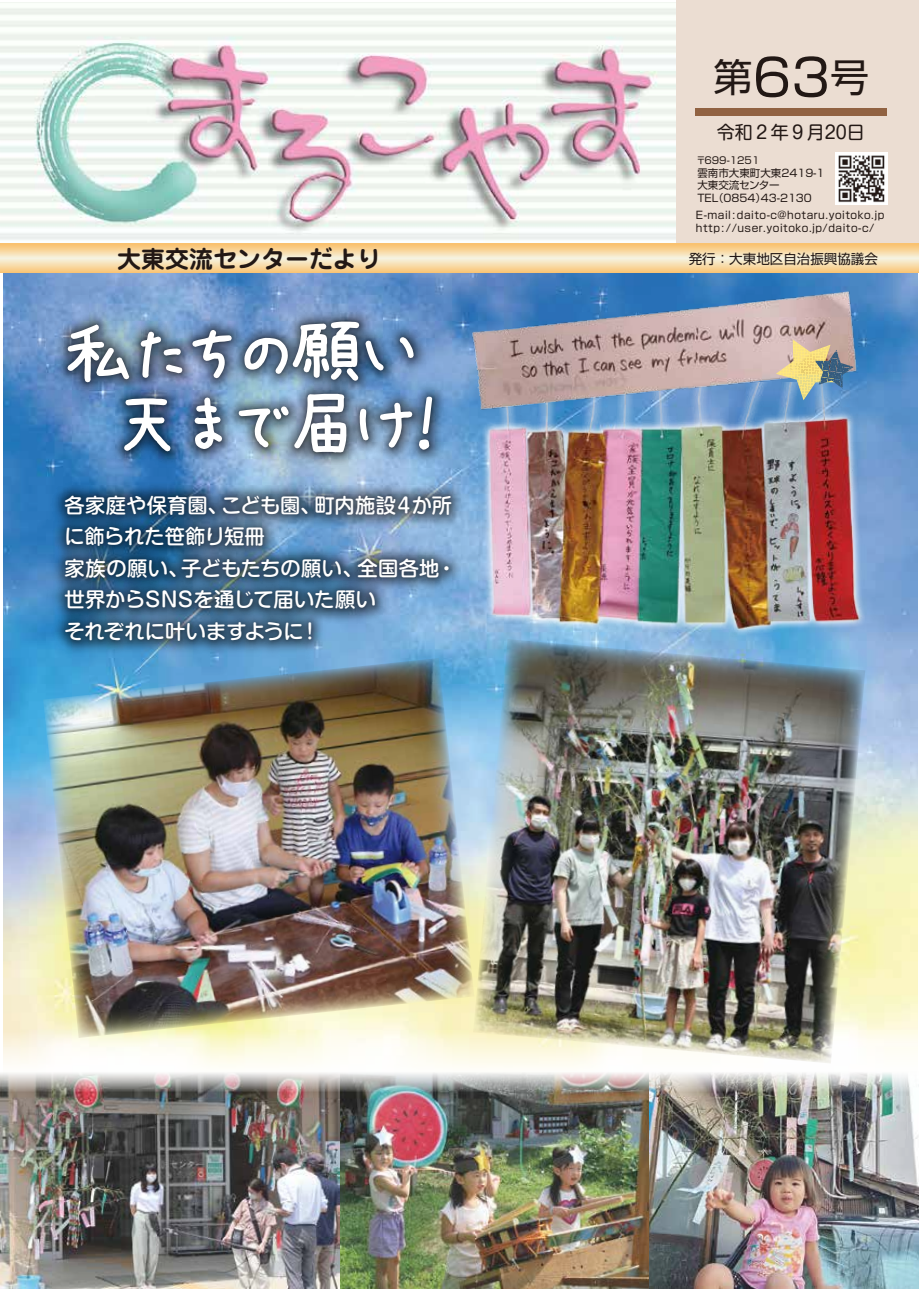
<style>
.page{position:relative;width:919px;height:1289px;background:#fff}
.page>*{position:absolute;margin:0;border:0;box-sizing:border-box;transform-origin:0 0}
.t1{font:78px/72px "AP Japanesefont";letter-spacing:-.1em;color:#fff}
.t2{font:39px "Shin Go Pro";color:#221815}
.t3{font:700 24px "Jun 501 Pro";color:#221815}
.t4{font:500 20.25px/31.5px "G Shin M Go Pro";color:#fff}
.t5{font:18px "Shin M Go Pro";color:#221815}
.t6{font:13.5px "Shin Go Pro";color:#221815}
.t7{font:10.5px/12.8px "Shin Go Pro";letter-spacing:.05em;color:#221815}
.t8{font:10.5px/12.8px "Shin Go Pro";color:#221815}
.t9{font:9.75px "Shin Go Pro";color:#221815}
.s1{font-size:51px}
</style>
<div class="page">
<img style="left:3px;top:273px;width:915px;height:791px">
<img style="left:0;top:2px;width:676px;height:242px">
<div style="left:676px;top:0;width:242px;height:244px;background:#ebddd2"></div>
<svg style="left:0;top:244px;width:918px;height:29px;background:#f7dbaa"></svg>
<div style="left:695px;top:108px;width:192px;height:7px;background:#916242"></div>
<img style="left:619px;top:1044px;width:299px;height:244px">
<img style="left:339px;top:1064px;width:309px;height:224px">
<img style="left:0;top:1063px;width:339px;height:225px">
<img style="left:473px;top:639px;width:392px;height:424px">
<img style="left:835px;top:153px;width:52px;height:52px">
<img style="left:46px;top:300px;width:406px;height:176px">
<img style="left:53px;top:307px;width:392px;height:163px">
<img style="left:470px;top:382px;width:394px;height:255px">
<img style="left:43px;top:658px;width:431px;height:379px">
<img style="left:451px;top:266px;width:408px;height:150px">
<svg style="left:775px;top:339px;width:78px;height:61px;background:#a7aca2"></svg>
<img style="left:47px;top:477px;width:423px;height:181px">
<img style="left:58px;top:488px;width:405px;height:161px">
<h2 class="t2" style="left:713px;top:46px;width:157px">第<span class="s1">63</span>号</h2>
<p class="t5" style="left:716px;top:118px;width:149px">令和２年９月20日</p>
<p class="t9" style="left:696px;top:152px;width:65px">〒699-1251</p>
<p class="t8" style="left:697px;top:165px;width:129px">雲南市大東町大東2419-1大東交流センター<br>TEL（0854）43-2130</p>
<p class="t7" style="left:696px;top:207px;width:190px">E-mail:daito-c@hotaru.yoitoko.jp http://user.yoitoko.jp/daito-c/</p>
<p class="t3" style="left:117px;top:240px;width:265px">大東交流センターだより</p>
<p class="t6" style="left:688px;top:248px;width:191px">発行：大東地区自治振興協議会</p>
<h1 class="t1" style="left:59px;top:316px;width:389px">私たちの願い　天まで届け！</h1>
<p class="t4" style="left:64px;top:487px;width:394px">各家庭や保育園、こども園、町内施設４か所に飾られた笹飾り短冊<br>家族の願い、子どもたちの願い、全国各地・世界からSNSを通じて届いた願い　<br>それぞれに叶いますように！</p>
</div>
